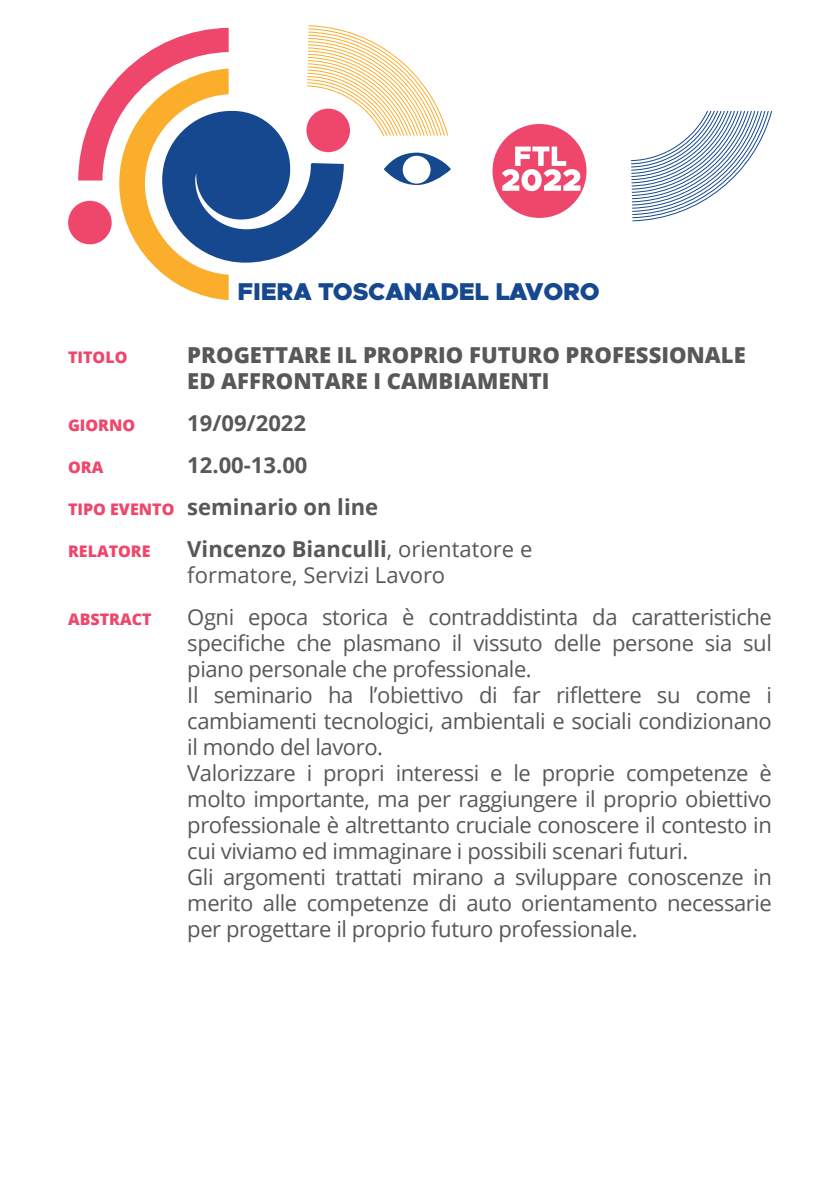
<style>
.page{position:relative;width:840px;height:1191px;background:#fff}
.page>*{position:absolute;margin:0;border:0;box-sizing:border-box;transform-origin:0 0}
.t1{font:900 24.4px "Metropolis";letter-spacing:-.01em;color:#164890}
.t2{font:22px/26px "Open Sans";letter-spacing:-.02em;color:#57585a;text-align:justify}
.t3{font:800 22px/26px "Open Sans";color:#57585a}
.t4{font:700 22px/42px "Open Sans";color:#57585a}
.t5{font:800 16px "Open Sans";color:#ef466c}
.s1{font-style:inherit}
.s2{font-weight:800;font-size:16px;color:#ef466c}
.s3{font-weight:700}
</style>
<div class="page">
<div style="left:492px;top:124px;width:94px;height:94px;background:#ef466c;border-radius:50%"></div>
<svg style="left:502px;top:146px;width:78px;height:45px"></svg>
<svg style="left:631px;top:110px;width:140px;height:111px"></svg>
<svg style="left:68px;top:25px;width:380px;height:275px"></svg>
<svg style="left:383px;top:153px;width:67px;height:32px"></svg>
<div style="left:402px;top:156px;width:28px;height:28px;background:#fff;border-radius:50%"></div>
<p class="t1" style="left:237px;top:276px;width:364px">FIERA TOSCANADEL LAVORO</p>
<p class="t3" style="left:187px;top:341px;width:559px">PROGETTARE IL PROPRIO FUTURO PROFESSIONALE<br>ED AFFRONTARE I CAMBIAMENTI</p>
<p class="t4" style="left:187px;top:401px;width:122px">19/09/2022<br>1<span class="s1">2</span>.<span class="s1">00</span>-1<span class="s1">3</span>.<span class="s1">00</span></p>
<p class="t4" style="left:68px;top:485px;width:311px"><span class="s2">TIPO EVENTO</span> seminario on line</p>
<p class="t5" style="left:68px;top:539px;width:84px">RELATORE</p>
<p class="t2" style="left:187px;top:535px;width:346px"><span class="s3">Vincenzo Bianculli</span>, orientatore e formatore, <span class="s1">Servizi Lavoro</span></p>
<p class="t5" style="left:68px;top:607px;width:85px">ABSTRACT</p>
<p class="t2" style="left:187px;top:603px;width:585px">Ogni epoca storica è contraddistinta da caratteristiche specifiche che plasmano il vissuto delle persone sia sul piano personale che professionale.</p>
<p class="t2" style="left:187px;top:681px;width:585px">Il seminario ha l’obiettivo di far riflettere su come i cambiamenti tecnologici, ambientali e sociali condizionano il mondo del lavoro.</p>
<p class="t2" style="left:187px;top:759px;width:585px">Valorizzare i propri interessi e le proprie competenze è molto importante, ma per raggiungere il proprio obiettivo professionale è altrettanto cruciale conoscere il contesto in cui viviamo ed immaginare i possibili scenari futuri.</p>
<p class="t2" style="left:187px;top:863px;width:585px">Gli argomenti trattati mirano a sviluppare conoscenze in merito alle competenze di auto orientamento necessarie per progettare il proprio futuro professionale.</p>
<p class="t5" style="left:68px;top:345px;width:61px">TITOLO</p>
<p class="t5" style="left:68px;top:413px;width:69px">GIORNO</p>
<p class="t5" style="left:68px;top:455px;width:37px">ORA</p>
</div>
